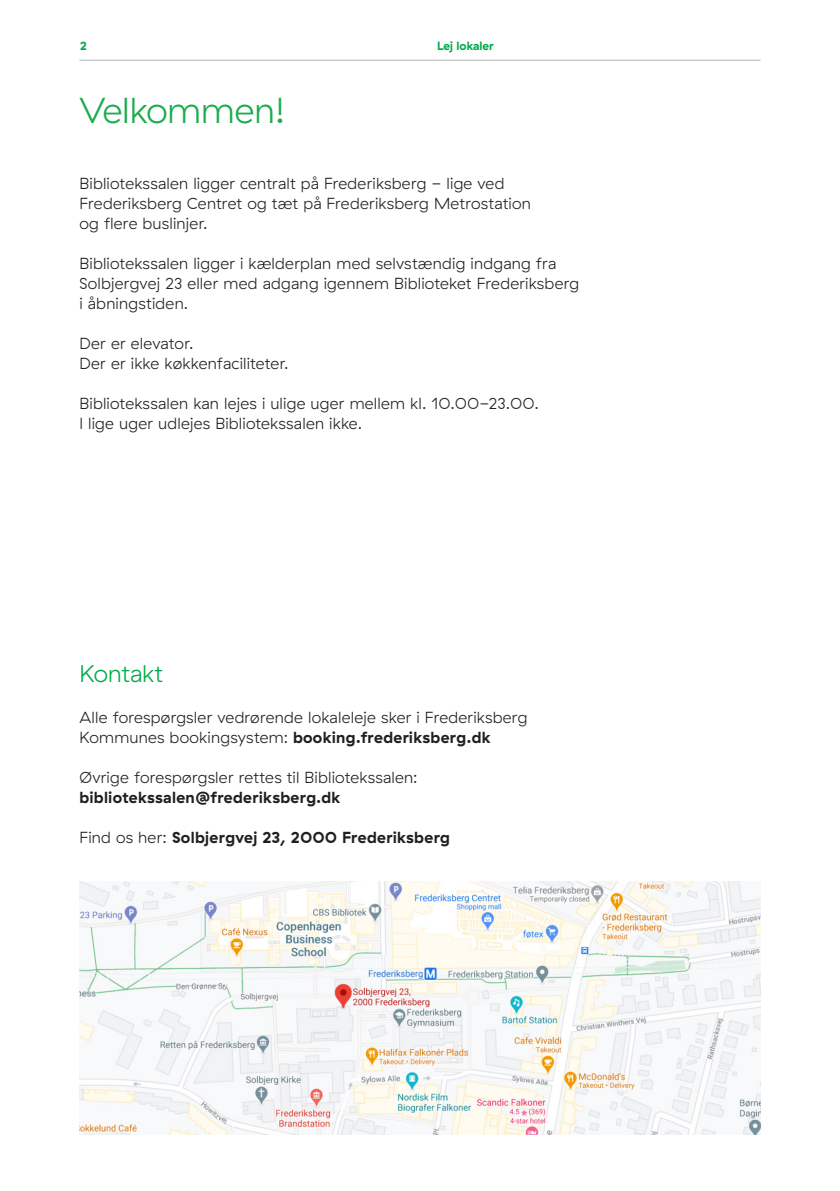
<style>
.page{position:relative;width:840px;height:1191px;background:#fff}
.page>*{position:absolute;margin:0;border:0;box-sizing:border-box;transform-origin:0 0}
.Manchet_Light{font:300 36px "GT Haptik";color:#1aac4d}
.t1{font:300 24px "GT Haptikalt";letter-spacing:-.005em;color:#00ab4d}
.t2{font:300 16px/20px "GT Haptikalt";letter-spacing:.015em;color:#231f20}
.t3{font:700 16px "GT Haptikalt";letter-spacing:.02em;color:#231f20}
.t4{font:700 12px "GT Haptikalt";color:#00ab4d}
.s1{font-weight:700}
.s2{font-weight:300}
</style>
<div class="page">
<hr style="left:79px;top:60px;width:681px;height:1px;background:#c7c8ca">
<img style="left:79px;top:881px;width:681px;height:253px">
<p class="t4" style="left:79px;top:38px;width:9px">2</p>
<p class="t4" style="left:437px;top:38px;width:58px">Lej lokaler</p>
<p class="Manchet_Light" style="left:79px;top:90px;width:207px">Velkommen!</p>
<p class="t2" style="left:79px;top:173px;width:453px">Bibliotekssalen ligger centralt på Frederiksberg - lige ved<br>Frederiksberg Centret og tæt på Frederiksberg Metrostation og flere buslinjer.</p>
<p class="t2" style="left:79px;top:253px;width:501px">Bibliotekssalen ligger i kælderplan med selvstændig indgang fra<br>Solbjergvej 23 eller med adgang igennem Biblioteket Frederiksberg i åbningstiden.</p>
<p class="t2" style="left:79px;top:333px;width:211px">Der er elevator.<br>Der er ikke køkkenfaciliteter.</p>
<p class="t2" style="left:79px;top:393px;width:460px">Bibliotekssalen kan lejes i ulige uger mellem kl. 10.00-23.00.<br>I lige uger udlejes Bibliotekssalen ikke.</p>
<p class="t1" style="left:79px;top:660px;width:85px">Kontakt</p>
<p class="t2" style="left:79px;top:707px;width:449px">Alle forespørgsler vedrørende lokaleleje sker i Frederiksberg<br>Kommunes bookingsystem: <span class="s1">booking.frederiksberg.dk</span></p>
<p class="t2" style="left:79px;top:767px;width:339px">Øvrige forespørgsler rettes til Bibliotekssalen: <span class="s1">bibliotekssalen@frederiksberg.dk</span></p>
<p class="t3" style="left:79px;top:827px;width:372px"><span class="s2">Find os her:</span> Solbjergvej 23, 2000 Frederiksberg</p>
</div>
